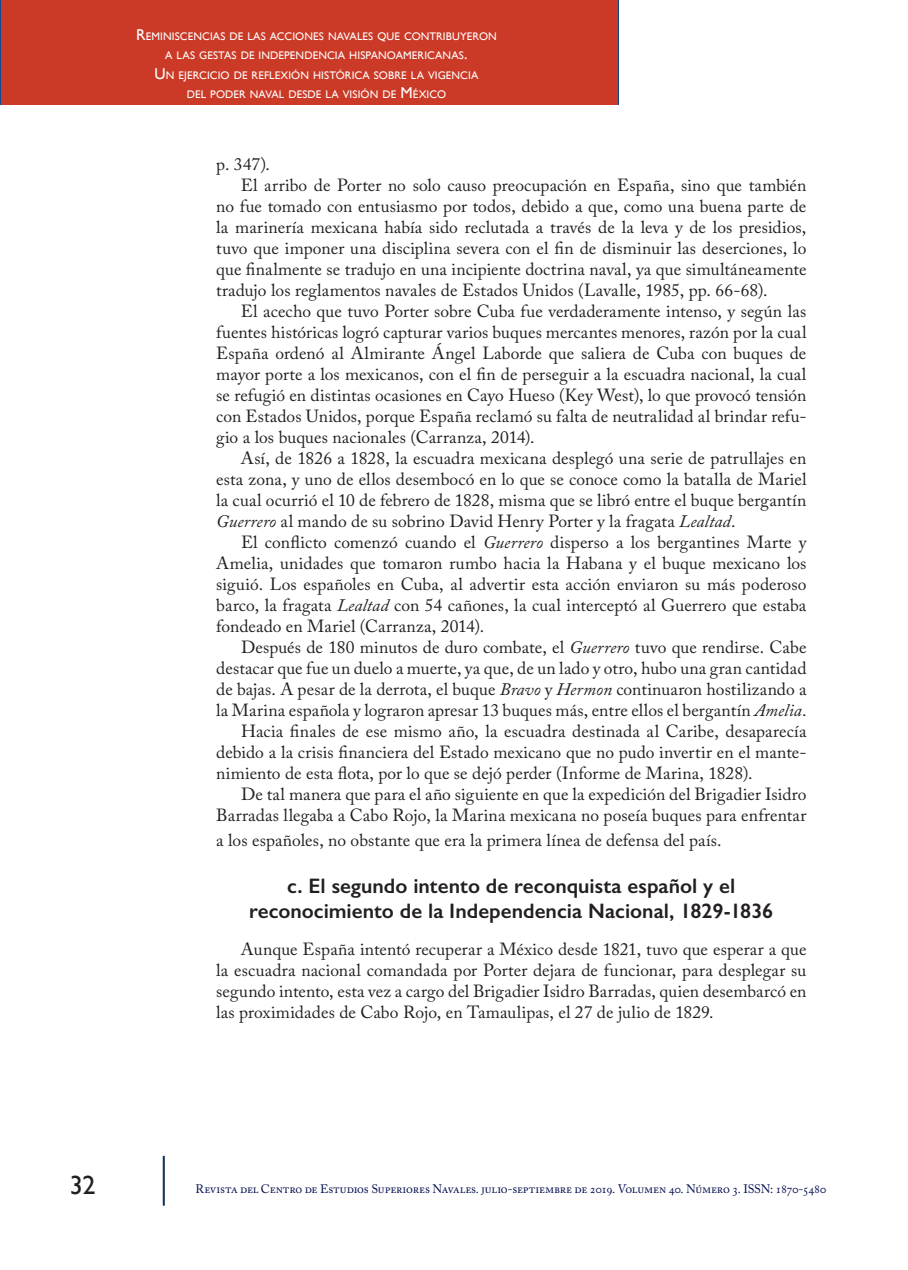
<style>
.page{position:relative;width:908px;height:1270px;background:#fff}
.page>*{position:absolute;margin:0;border:0;box-sizing:border-box;transform-origin:0 0}
.t1{font:26.25px "Gill Sans";color:#231f20}
._03_Subtítulos{font:600 21px/25.2px "Gill Sans";color:#231f20;text-align:center}
._05_Normal{font:17.5px/21px "Adobe Caslon Pro";letter-spacing:.005em;color:#231f20;text-align:justify}
.t2{font:12.25px "Adobe Caslon Pro";letter-spacing:-.015em;color:#030e4f}
.t3{font:11.03px/19.2px "Gill Sans";letter-spacing:.01em;color:#fff;text-align:center}
.s1{font-size:15.75px}
.s2{font-style:italic}
</style>
<div class="page">
<hr style="left:163px;top:1156px;width:2px;height:49px;background:#183463">
<div style="left:1px;top:0;width:617px;height:104px;background:#ca3a27"></div>
<p class="t3" style="left:136px;top:27px;width:362px"><span class="s1">R</span>EMINISCENCIAS DE LAS ACCIONES NAVALES QUE CONTRIBUYERON A LAS GESTAS DE INDEPENDENCIA HISPANOAMERICANAS<span class="s1">.<br>U</span> N EJERCICIO DE REFLEXIÓN HISTÓRICA SOBRE LA VIGENCIA<br>DEL PODER NAVAL DESDE LA VISIÓN DE <span class="s1">M</span> ÉXICO</p>
<p class="_05_Normal" style="left:216px;top:153px;width:55px">p. 347).</p>
<p class="_05_Normal" style="left:216px;top:174px;width:592px;text-indent:25px">El arribo de Porter no solo causo preocupación en España, sino que también no fue tomado con entusiasmo por todos, debido a que, como una buena parte de la marinería mexicana había sido reclutada a través de la leva y de los presidios, tuvo que imponer una disciplina severa con el fin de disminuir las deserciones, lo que finalmente se tradujo en una incipiente doctrina naval, ya que simultáneamente tradujo los reglamentos navales de Estados Unidos (Lavalle, 1985, pp. 66-68).</p>
<p class="_05_Normal" style="left:216px;top:300px;width:592px;text-indent:25px">El acecho que tuvo Porter sobre Cuba fue verdaderamente intenso, y según las fuentes históricas logró capturar varios buques mercantes menores, razón por la cual España ordenó al Almirante Ángel Laborde que saliera de Cuba con buques de mayor porte a los mexicanos, con el fin de perseguir a la escuadra nacional, la cual se refugió en distintas ocasiones en Cayo Hueso (Key West), lo que provocó tensión con Estados Unidos, porque España reclamó su falta de neutralidad al brindar refu&shy;gio a los buques nacionales (Carranza, 2014).</p>
<p class="_05_Normal" style="left:216px;top:447px;width:592px;text-indent:25px">Así, de 1826 a 1828, la escuadra mexicana desplegó una serie de patrullajes en esta zona, y uno de ellos desembocó en lo que se conoce como la batalla de Mariel la cual ocurrió el 10 de febrero de 1828, misma que se libró entre el buque bergantín <span class="s2">Guerrero</span> al mando de su sobrino David Henry Porter y la fragata <span class="s2">Lealtad</span>.</p>
<p class="_05_Normal" style="left:216px;top:531px;width:592px;text-indent:25px">El conflicto comenzó cuando el <span class="s2">Guerrero</span> disperso a los bergantines Marte y Amelia, unidades que tomaron rumbo hacia la Habana y el buque mexicano los siguió. Los españoles en Cuba, al advertir esta acción enviaron su más poderoso barco, la fragata <span class="s2">Lealtad</span> con 54 cañones, la cual interceptó al Guerrero que estaba fondeado en Mariel (Carranza, 2014).</p>
<p class="_05_Normal" style="left:216px;top:636px;width:592px;text-indent:25px">Después de 180 minutos de duro combate, el <span class="s2">Guerrero</span> tuvo que rendirse. Cabe destacar que fue un duelo a muerte, ya que, de un lado y otro, hubo una gran cantidad de bajas. A pesar de la derrota, el buque <span class="s2">Bravo</span> y <span class="s2">Hermon</span> continuaron hostilizando a la Marina española y lograron apresar 13 buques más, entre ellos el bergantín <span class="s2">Amelia</span>.</p>
<p class="_05_Normal" style="left:216px;top:720px;width:592px;text-indent:25px">Hacia finales de ese mismo año, la escuadra destinada al Caribe, desaparecía debido a la crisis financiera del Estado mexicano que no pudo invertir en el mante&shy;nimiento de esta flota, por lo que se dejó perder (Informe de Marina, 1828).</p>
<p class="_05_Normal" style="left:216px;top:783px;width:592px;text-align:right">De tal manera que para el año siguiente en que la expedición del Brigadier Isidro<br>Barradas llegaba a Cabo Rojo, la Marina mexicana no poseía buques para enfrentar</p>
<p class="_05_Normal" style="left:216px;top:829px;width:507px">a los españoles, no obstante que era la primera línea de defensa del país.</p>
<p class="_03_Subtítulos" style="left:249px;top:873px;width:526px">c. El segundo intento de reconquista español y el reconocimiento de la Independencia Nacional, 1829-1836</p>
<p class="_05_Normal" style="left:216px;top:938px;width:592px;text-indent:25px">Aunque España intentó recuperar a México desde 1821, tuvo que esperar a que la escuadra nacional comandada por Porter dejara de funcionar, para desplegar su segundo intento, esta vez a cargo del Brigadier Isidro Barradas, quien desembarcó en las proximidades de Cabo Rojo, en Tamaulipas, el 27 de julio de 1829.</p>
<h1 class="t1" style="left:70px;top:1169px;width:27px">32<sup>32</sup></h1>
<p class="t2" style="left:196px;top:1182px;width:632px">Revista del Centro de Estudios Superiores Navales. julio-septiembre de 2019. Volumen 40. Número 3. ISSN: 1870-5480</p>
</div>
